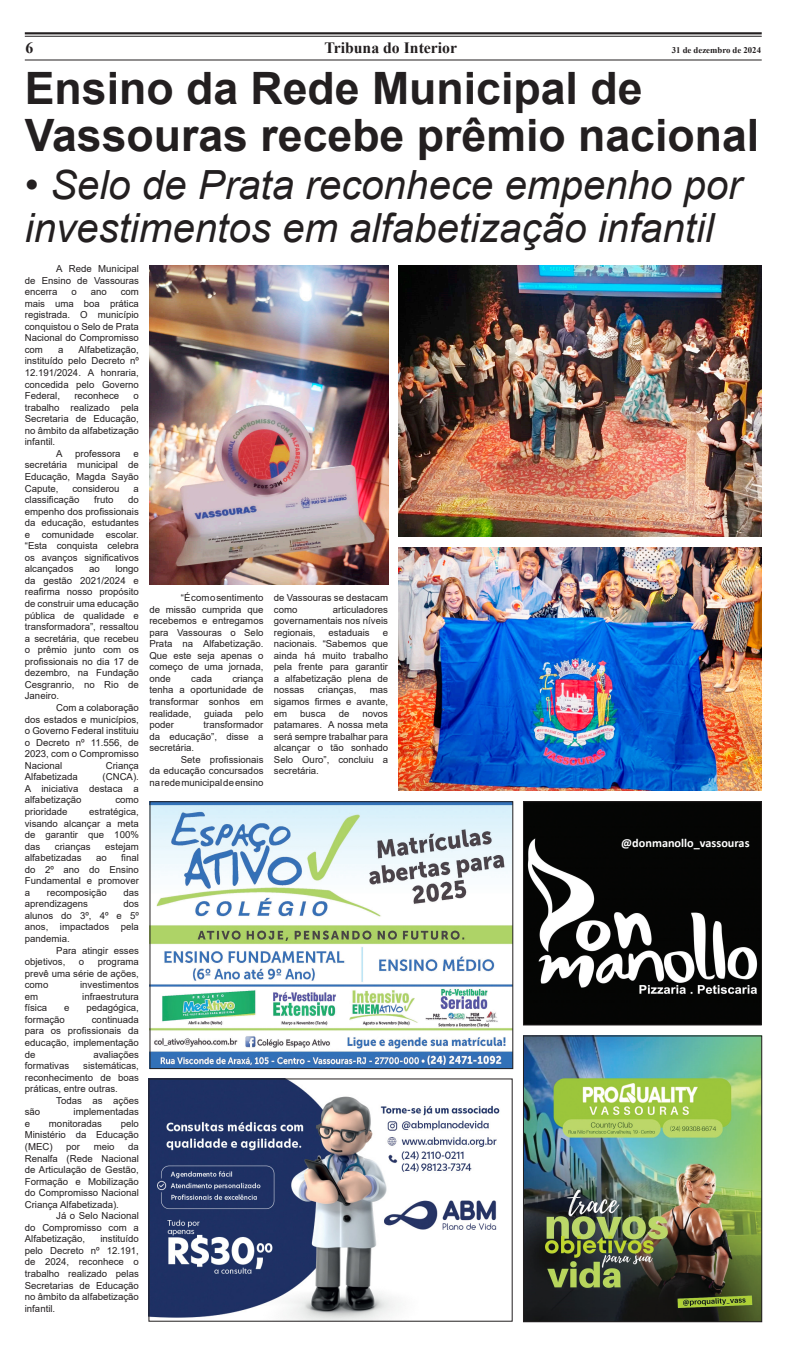
<style>
.page{position:relative;width:794px;height:1347px;background:#fff}
.page>*{position:absolute;margin:0;border:0;box-sizing:border-box;transform-origin:0 0}
.t1{font:700 44.62px/47.2px "Arial";color:#231f20}
.t2{font:italic 40.25px/42.9px "Arial";color:#231f20}
.t3{font:700 15.75px "Times New Roman";color:#231f20}
.t4{font:700 12.25px "Calibri";color:#fff}
.t5{font:9.62px/11.5px "Arial";color:#231f20;text-align:justify}
.t6{font:700 8.75px "Times New Roman";color:#231f20}
</style>
<div class="page">
<hr style="left:25px;top:32px;width:736px;height:2px;background:#231f20">
<hr style="left:25px;top:36px;width:736px;height:1px;background:#231f20">
<hr style="left:25px;top:60px;width:736px;height:1px;background:#231f20">
<img style="left:150px;top:1080px;width:350px;height:239px">
<div style="left:148px;top:1078px;width:364px;height:243px;border:1px solid #231f20"></div>
<img style="left:525px;top:1037px;width:235px;height:283px">
<div style="left:523px;top:1035px;width:239px;height:287px;border:1px solid #231f20"></div>
<img style="left:525px;top:803px;width:234px;height:220px">
<div style="left:523px;top:801px;width:238px;height:224px;border:1px solid #231f20"></div>
<img style="left:149px;top:265px;width:239px;height:319px">
<img style="left:398px;top:265px;width:363px;height:271px">
<img style="left:398px;top:548px;width:363px;height:242px">
<img style="left:151px;top:803px;width:360px;height:264px">
<div style="left:149px;top:801px;width:364px;height:268px;border:1px solid #231f20"></div>
<h3 class="t3" style="left:25px;top:36px;width:9px">6</h3>
<h3 class="t3" style="left:324px;top:36px;width:134px">Tribuna do Interior</h3>
<p class="t6" style="left:672px;top:43px;width:91px">31 de dezembro de 2024</p>
<p class="t1" style="left:25px;top:65px;width:736px">Ensino da Rede Municipal de<br>Vassouras recebe prêmio nacional</p>
<p class="t2" style="left:25px;top:164px;width:718px">• Selo de Prata reconhece empenho por investimentos em alfabetização infantil</p>
<p class="t5" style="left:25px;top:263px;width:116px;text-indent:32px">A Rede Municipal de Ensino de Vassouras encerra</p>
<p class="t5" style="left:25px;top:286px;width:116px;text-indent:96px">com mais uma boa prática registrada. O município conquistou o Selo de Prata Nacional do Compromisso com</p>
<p class="t5" style="left:71px;top:286px;width:7px">o</p>
<p class="t5" style="left:91px;top:286px;width:18px">ano</p>
<p class="t5" style="left:25px;top:344px;width:116px;text-indent:54px">Alfabetização, instituído pelo Decreto nº 12.191/2024. A honraria, concedida pelo Governo Federal,</p>
<p class="t5" style="left:58px;top:344px;width:7px">a</p>
<p class="t5" style="left:74px;top:390px;width:46px">reconhece</p>
<p class="t5" style="left:25px;top:390px;width:116px;text-indent:109px">o trabalho realizado pela Secretaria de Educação, no âmbito da alfabetização infantil.</p>
<p class="t5" style="left:56px;top:448px;width:8px">A</p>
<p class="t5" style="left:75px;top:448px;width:47px">professora</p>
<p class="t5" style="left:25px;top:448px;width:116px;text-indent:109px">e secretária municipal de Educação, Magda Sayão Capute,</p>
<p class="t5" style="left:72px;top:482px;width:49px">considerou</p>
<p class="t5" style="left:134px;top:482px;width:7px">a</p>
<p class="t5" style="left:25px;top:494px;width:56px">classificação</p>
<p class="t5" style="left:94px;top:494px;width:21px">fruto</p>
<p class="t5" style="left:25px;top:494px;width:116px;text-indent:103px">do empenho dos profissionais da educação, estudantes e comunidade escolar. “Esta conquista celebra os avanços significativos alcançados</p>
<p class="t5" style="left:25px;top:563px;width:116px;text-indent:91px">longo da gestão 2021/2024 e reafirma nosso propósito de construir uma educação pública de qualidade e transformadora”, ressaltou a secretária, que recebeu o prêmio junto com os profissionais no dia 17 de dezembro, na Fundação Cesgranrio, no Rio de Janeiro.</p>
<p class="t5" style="left:25px;top:702px;width:116px;text-indent:32px">Com a colaboração dos estados e municípios, o Governo Federal instituiu o Decreto nº 11.556, de 2023, com o Compromisso Nacional</p>
<p class="t5" style="left:89px;top:563px;width:12px">ao</p>
<p class="t5" style="left:106px;top:759px;width:35px">Criança</p>
<p class="t5" style="left:25px;top:771px;width:54px">Alfabetizada</p>
<p class="t5" style="left:25px;top:771px;width:116px;text-indent:78px">(CNCA).<br>A iniciativa destaca a alfabetização</p>
<p class="t5" style="left:115px;top:794px;width:25px">como</p>
<p class="t5" style="left:25px;top:806px;width:116px;text-indent:64px">estratégica, visando alcançar a meta de garantir que 100% das</p>
<p class="t5" style="left:25px;top:806px;width:44px">prioridade</p>
<p class="t5" style="left:55px;top:840px;width:37px">crianças</p>
<p class="t5" style="left:105px;top:840px;width:35px">estejam</p>
<p class="t5" style="left:25px;top:852px;width:58px">alfabetizadas</p>
<p class="t5" style="left:96px;top:852px;width:12px">ao</p>
<p class="t5" style="left:25px;top:852px;width:116px;text-indent:96px">final do 2º ano do Ensino Fundamental e promover a</p>
<p class="t5" style="left:47px;top:886px;width:61px">recomposição</p>
<p class="t5" style="left:123px;top:886px;width:17px">das</p>
<p class="t5" style="left:25px;top:898px;width:65px">aprendizagens</p>
<p class="t5" style="left:25px;top:898px;width:116px;text-indent:99px">dos alunos do 3º, 4º e 5º anos, impactados pela pandemia.</p>
<p class="t5" style="left:25px;top:944px;width:116px;text-indent:32px">Para atingir esses objetivos,</p>
<p class="t5" style="left:25px;top:956px;width:116px;text-indent:73px">programa prevê uma série de ações, como</p>
<p class="t5" style="left:79px;top:956px;width:7px">o</p>
<p class="t5" style="left:80px;top:979px;width:60px">investimentos</p>
<p class="t5" style="left:25px;top:990px;width:15px">em</p>
<p class="t5" style="left:82px;top:990px;width:58px">infraestrutura</p>
<p class="t5" style="left:25px;top:1002px;width:24px">física</p>
<p class="t5" style="left:64px;top:1002px;width:7px">e</p>
<p class="t5" style="left:86px;top:1002px;width:54px">pedagógica,</p>
<p class="t5" style="left:25px;top:1014px;width:42px">formação</p>
<p class="t5" style="left:25px;top:1014px;width:116px;text-indent:67px">continuada para os profissionais da educação, implementação de</p>
<p class="t5" style="left:93px;top:1048px;width:47px">avaliações</p>
<p class="t5" style="left:25px;top:1060px;width:46px">formativas</p>
<p class="t5" style="left:25px;top:1060px;width:116px;text-indent:58px">sistemáticas, reconhecimento de boas práticas, entre outras.</p>
<p class="t5" style="left:56px;top:1094px;width:84px">Todas as ações</p>
<p class="t5" style="left:25px;top:1106px;width:17px">são</p>
<p class="t5" style="left:74px;top:1106px;width:67px">implementadas</p>
<p class="t5" style="left:25px;top:1117px;width:7px">e</p>
<p class="t5" style="left:49px;top:1117px;width:54px">monitoradas</p>
<p class="t5" style="left:25px;top:1117px;width:116px;text-indent:96px">pelo Ministério da Educação (MEC)</p>
<p class="t5" style="left:25px;top:1141px;width:116px;text-indent:103px">da Renalfa (Rede Nacional de Articulação de Gestão, Formação e Mobilização do Compromisso Nacional Criança Alfabetizada).</p>
<p class="t5" style="left:25px;top:1210px;width:116px;text-indent:32px">Já o Selo Nacional do Compromisso com a Alfabetização,</p>
<p class="t5" style="left:66px;top:1141px;width:15px">por</p>
<p class="t5" style="left:94px;top:1141px;width:22px">meio</p>
<p class="t5" style="left:25px;top:1233px;width:116px;text-indent:76px">instituído pelo Decreto nº 12.191, de 2024, reconhece o trabalho realizado pelas Secretarias de Educação no âmbito da alfabetização infantil.</p>
<p class="t5" style="left:149px;top:592px;width:116px;text-indent:32px">“É com o sentimento de missão cumprida que recebemos e entregamos para Vassouras o Selo Prata na Alfabetização.<br>Que este seja apenas o começo de uma jornada, onde</p>
<p class="t5" style="left:149px;top:673px;width:116px;text-indent:83px">criança tenha a oportunidade de transformar sonhos em realidade,</p>
<p class="t5" style="left:191px;top:673px;width:22px">cada</p>
<p class="t5" style="left:204px;top:707px;width:30px">guiada</p>
<p class="t5" style="left:245px;top:707px;width:20px">pelo</p>
<p class="t5" style="left:149px;top:719px;width:116px;text-indent:54px">transformador da educação”, disse a secretária.</p>
<p class="t5" style="left:149px;top:753px;width:116px;text-indent:32px">Sete profissionais da educação concursados na rede municipal de ensino</p>
<p class="t5" style="left:149px;top:719px;width:26px">poder</p>
<p class="t5" style="left:274px;top:592px;width:116px">de Vassouras se destacam como</p>
<p class="t5" style="left:274px;top:603px;width:116px;text-indent:59px">articuladores governamentais nos níveis regionais,</p>
<p class="t5" style="left:328px;top:626px;width:43px">estaduais</p>
<p class="t5" style="left:274px;top:626px;width:116px;text-indent:109px">e nacionais. “Sabemos que ainda há muito trabalho pela frente para garantir a alfabetização plena de nossas</p>
<p class="t5" style="left:318px;top:684px;width:40px">crianças,</p>
<p class="t5" style="left:274px;top:684px;width:116px;text-indent:96px">mas sigamos firmes e avante, em</p>
<p class="t5" style="left:300px;top:707px;width:27px">busca</p>
<p class="t5" style="left:339px;top:707px;width:12px">de</p>
<p class="t5" style="left:274px;top:707px;width:116px;text-indent:88px">novos patamares. A nossa meta será sempre trabalhar para alcançar o tão sonhado Selo Ouro”, concluiu a secretária.</p>
<p class="t4" style="left:621px;top:834px;width:130px">@donmanollo_vassouras</p>
</div>
